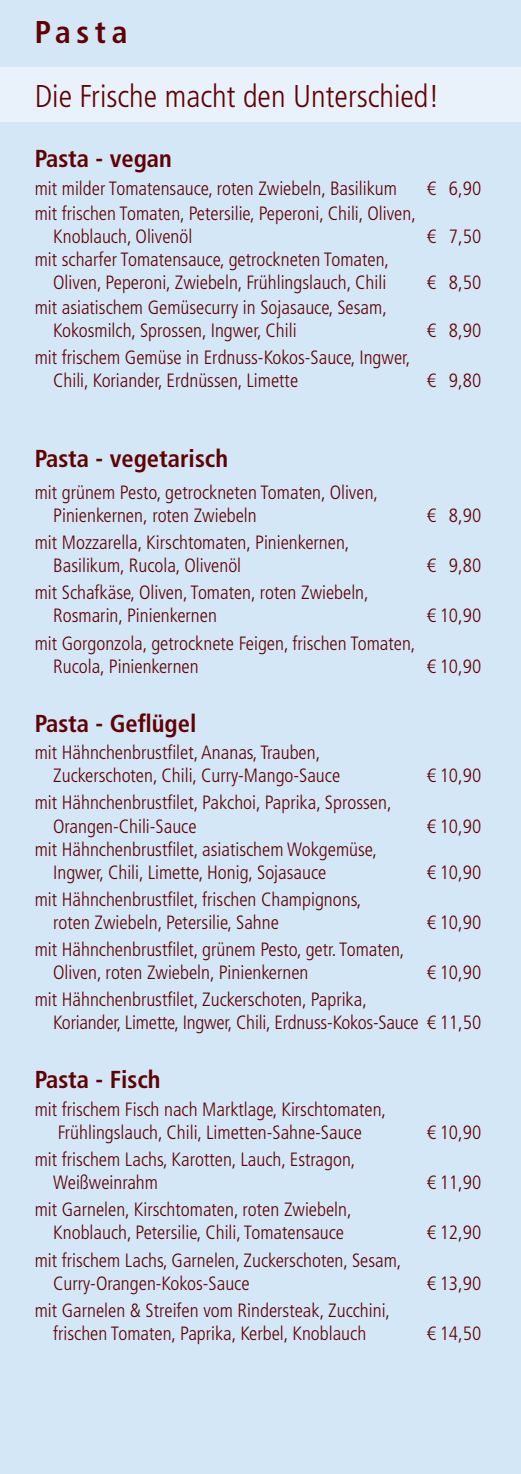
<style>
.page{position:relative;width:521px;height:1474px;background:#fff}
.page>*{position:absolute;margin:0;border:0;box-sizing:border-box;transform-origin:0 0}
.t1{font:300 condensed 31.5px "Frutiger LT Std";color:#600202}
.t2{font:700 condensed 31.5px "Frutiger LT Std";letter-spacing:.18em;color:#600202}
.t3{font:700 condensed 24.5px "Frutiger LT Std";color:#600202}
.t4{font:300 condensed 19.25px/23.1px "Frutiger LT Std";color:#600202}
</style>
<div class="page">
<div style="left:0;top:0;width:521px;height:1473px;background:#d4e7f6"></div>
<div style="left:0;top:67px;width:521px;height:55px;background:#e9f2fa"></div>
<h1 class="t2" style="left:35px;top:14px;width:94px">Pasta</h1>
<h1 class="t1" style="left:35px;top:78px;width:406px">Die Frische macht den Unterschied!</h1>
<p class="t3" style="left:35px;top:144px;width:139px">Pasta - vegan</p>
<p class="t4" style="left:35px;top:177px;width:364px">mit milder Tomatensauce, roten Zwiebeln, Basilikum</p>
<p class="t4" style="left:427px;top:177px;width:56px">€ 6,90</p>
<p class="t4" style="left:53px;top:202px;width:364px;text-indent:-18px">mit frischen Tomaten, Petersilie, Peperoni, Chili, Oliven,<br>Knoblauch, Olivenöl</p>
<p class="t4" style="left:427px;top:225px;width:56px">€ 7,50</p>
<p class="t4" style="left:35px;top:248px;width:356px;text-align:right">mit scharfer Tomatensauce, getrockneten Tomaten,<br>Oliven, Peperoni, Zwiebeln, Frühlingslauch, Chili</p>
<p class="t4" style="left:53px;top:296px;width:335px;text-indent:-18px">mit asiatischem Gemüsecurry in Sojasauce, Sesam,<br>Kokosmilch, Sprossen, Ingwer, Chili</p>
<p class="t4" style="left:53px;top:346px;width:359px;text-indent:-18px">mit frischem Gemüse in Erdnuss-Kokos-Sauce, Ingwer,<br>Chili, Koriander, Erdnüssen, Limette</p>
<p class="t4" style="left:427px;top:271px;width:56px">€ 8,50</p>
<p class="t4" style="left:427px;top:319px;width:56px">€ 8,90</p>
<p class="t4" style="left:427px;top:369px;width:56px">€ 9,80</p>
<p class="t3" style="left:35px;top:444px;width:195px">Pasta - vegetarisch</p>
<p class="t4" style="left:53px;top:480px;width:326px;text-indent:-18px">mit grünem Pesto, getrockneten Tomaten, Oliven,<br>Pinienkernen, roten Zwiebeln</p>
<p class="t4" style="left:53px;top:531px;width:298px;text-indent:-18px">mit Mozzarella, Kirschtomaten, Pinienkernen,<br>Basilikum, Rucola, Olivenöl</p>
<p class="t4" style="left:53px;top:581px;width:317px;text-indent:-18px">mit Schafkäse, Oliven, Tomaten, roten Zwiebeln,<br>Rosmarin, Pinienkernen</p>
<p class="t4" style="left:53px;top:632px;width:364px;text-indent:-18px">mit Gorgonzola, getrocknete Feigen, frischen Tomaten,<br>Rucola, Pinienkernen</p>
<p class="t4" style="left:427px;top:503px;width:56px">€ 8,90</p>
<p class="t4" style="left:427px;top:554px;width:56px">€ 9,80</p>
<p class="t4" style="left:427px;top:604px;width:56px">€ 10,90</p>
<p class="t4" style="left:427px;top:655px;width:56px">€ 10,90</p>
<p class="t3" style="left:35px;top:708px;width:163px">Pasta - Geflügel</p>
<p class="t4" style="left:53px;top:741px;width:288px;text-indent:-18px">mit Hähnchenbrustfilet, Ananas, Trauben,<br>Zuckerschoten, Chili, Curry-Mango-Sauce</p>
<p class="t4" style="left:53px;top:791px;width:340px;text-indent:-18px">mit Hähnchenbrustfilet, Pakchoi, Paprika, Sprossen,<br>Orangen-Chili-Sauce</p>
<p class="t4" style="left:53px;top:837px;width:325px;text-indent:-18px">mit Hähnchenbrustfilet, asiatischem Wokgemüse,<br>Ingwer, Chili, Limette, Honig, Sojasauce</p>
<p class="t4" style="left:53px;top:888px;width:310px;text-indent:-18px">mit Hähnchenbrustfilet, frischen Champignons, roten Zwiebeln, Petersilie, Sahne</p>
<p class="t4" style="left:427px;top:764px;width:56px">€ 10,90</p>
<p class="t4" style="left:427px;top:814px;width:56px">€ 10,90</p>
<p class="t4" style="left:427px;top:860px;width:56px">€ 10,90</p>
<p class="t4" style="left:427px;top:911px;width:56px">€ 10,90</p>
<p class="t4" style="left:53px;top:937px;width:353px;text-indent:-18px">mit Hähnchenbrustfilet, grünem Pesto, getr. Tomaten,<br>Oliven, roten Zwiebeln, Pinienkernen</p>
<p class="t4" style="left:427px;top:961px;width:56px">€ 10,90</p>
<p class="t4" style="left:53px;top:988px;width:429px;text-indent:-18px">mit Hähnchenbrustfilet, Zuckerschoten, Paprika,<br>Koriander, Limette, Ingwer, Chili, Erdnuss-Kokos-Sauce € 11,50</p>
<p class="t3" style="left:35px;top:1065px;width:127px">Pasta - Fisch</p>
<p class="t4" style="left:35px;top:1097px;width:353px;text-align:center">mit frischem Fisch nach Marktlage, Kirschtomaten,<br>Frühlingslauch, Chili, Limetten-Sahne-Sauce</p>
<p class="t4" style="left:427px;top:1120px;width:56px">€ 10,90</p>
<p class="t4" style="left:53px;top:1147px;width:304px;text-indent:-18px">mit frischem Lachs, Karotten, Lauch, Estragon,<br>Weißweinrahm</p>
<p class="t4" style="left:35px;top:1198px;width:318px;text-align:center">mit Garnelen, Kirschtomaten, roten Zwiebeln,<br>Knoblauch, Petersilie, Chili, Tomatensauce</p>
<p class="t4" style="left:53px;top:1248px;width:350px;text-indent:-18px">mit frischem Lachs, Garnelen, Zuckerschoten, Sesam,<br>Curry-Orangen-Kokos-Sauce</p>
<p class="t4" style="left:35px;top:1299px;width:357px;text-align:center">mit Garnelen &amp; Streifen vom Rindersteak, Zucchini, frischen Tomaten, Paprika, Kerbel, Knoblauch</p>
<p class="t4" style="left:427px;top:1171px;width:56px">€ 11,90</p>
<p class="t4" style="left:427px;top:1221px;width:56px">€ 12,90</p>
<p class="t4" style="left:427px;top:1271px;width:56px">€ 13,90</p>
<p class="t4" style="left:427px;top:1322px;width:56px">€ 14,50</p>
</div>
